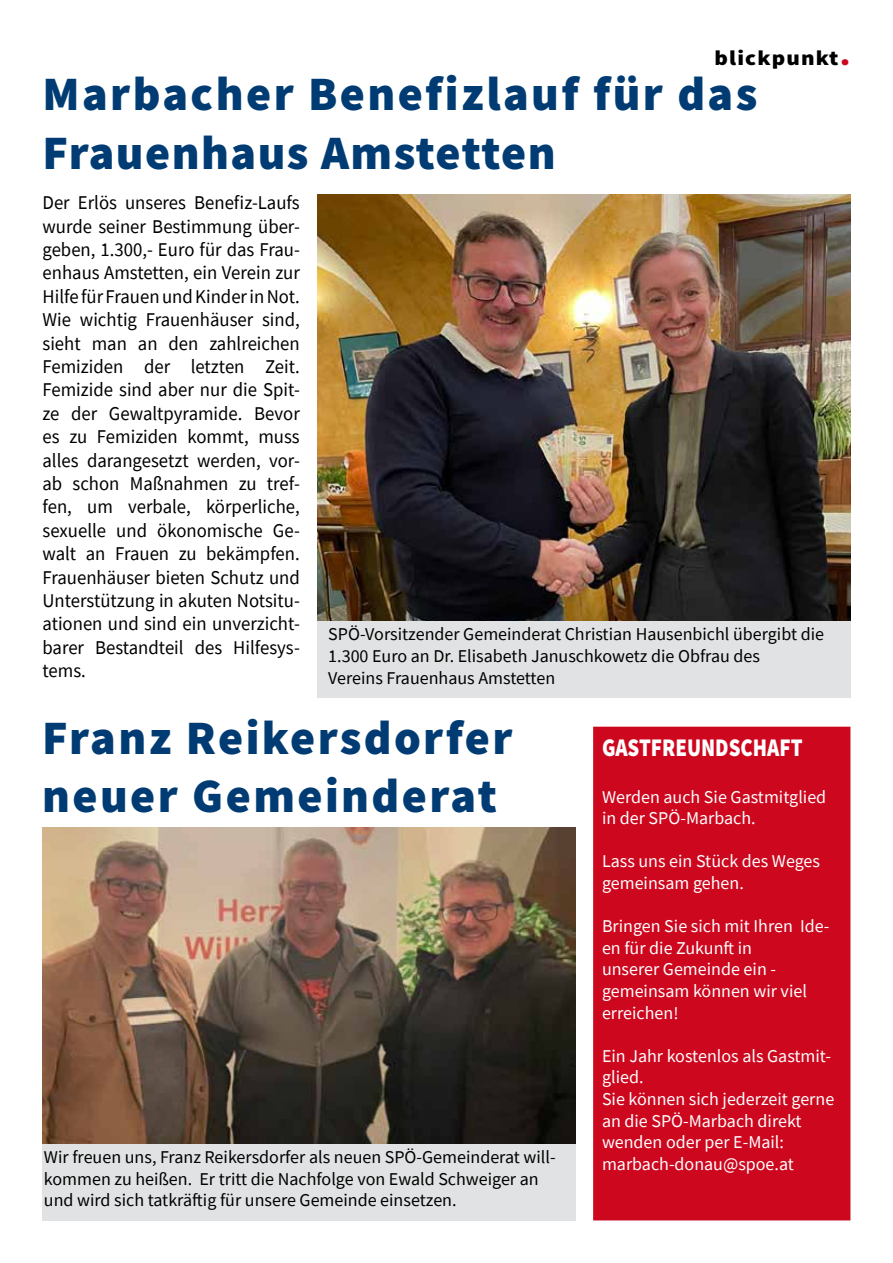
<style>
.page{position:relative;width:893px;height:1263px;background:#fff}
.page>*{position:absolute;margin:0;border:0;box-sizing:border-box;transform-origin:0 0}
.t1{font:900 48px/58.5px "Source Sans Pro";letter-spacing:.05em;color:#003c73}
.t2{font:900 25.35px "Source Sans Pro";color:#fff;scale:.83 1}
.t3{font:900 21px "Source Sans Pro";letter-spacing:.05em;color:#000;scale:1.11 1}
.t4{font:19.5px/23.4px "Source Sans Pro";color:#000;text-align:justify;scale:.96 1}
.t5{font:18px/21.6px "Source Sans Pro";color:#fff}
.t6{font:18px/21.6px "Source Sans Pro";color:#000}
.s1{font-size:30px;color:#cd071e}
</style>
<div class="page">
<img style="left:318px;top:195px;width:532px;height:427px">
<div style="left:317px;top:622px;width:533px;height:76px;background:#e1e2e3"></div>
<img style="left:43px;top:827px;width:532px;height:317px">
<div style="left:42px;top:1144px;width:534px;height:76px;background:#e1e2e3"></div>
<div style="left:593px;top:727px;width:257px;height:493px;background:#cd071e;border:2px solid #cd071e"></div>
<p class="t3" style="left:714px;top:44px;width:124px">blickpunkt<span class="s1">.</span></p>
<h1 class="t1" style="left:43px;top:64px;width:716px">Marbacher Benefizlauf für das<br>Frauenhaus Amstetten</h1>
<p class="t4" style="left:43px;top:191px;width:270px">Der Erlös unseres Benefiz-Laufs wurde seiner Bestimmung über&shy;geben, 1.300,- Euro für das Frau&shy;enhaus Amstetten, ein Verein zur Hilfe für Frauen und Kinder in Not.<br>Wie wichtig Frauenhäuser sind, sieht man an den zahlreichen Femiziden der letzten Zeit.<br>Femizide sind aber nur die Spit&shy;ze der Gewaltpyramide. Bevor es zu Femiziden kommt, muss alles darangesetzt werden, vor&shy;ab schon Maßnahmen zu tref&shy;fen, um verbale, körperliche, sexuelle und ökonomische Ge&shy;walt an Frauen zu bekämpfen.<br>Frauenhäuser bieten Schutz und Unterstützung in akuten Notsitu&shy;ationen und sind ein unverzicht&shy;barer Bestandteil des Hilfesys&shy;tems.</p>
<p class="t6" style="left:328px;top:623px;width:497px">SPÖ-Vorsitzender Gemeinderat Christian Hausenbichl übergibt die<br>1.300 Euro an Dr. Elisabeth Januschkowetz die Obfrau des<br>Vereins Frauenhaus Amstetten</p>
<h1 class="t1" style="left:42px;top:707px;width:472px">Franz Reikersdorfer neuer Gemeinderat</h1>
<p class="t2" style="left:602px;top:730px;width:243px">GASTFREUNDSCHAFT</p>
<p class="t5" style="left:602px;top:786px;width:226px">Werden auch Sie Gastmitglied in der SPÖ-Marbach.</p>
<p class="t5" style="left:602px;top:850px;width:220px">Lass uns ein Stück des Weges gemeinsam gehen.</p>
<p class="t5" style="left:602px;top:915px;width:229px">Bringen Sie sich mit Ihren Ide&shy;en für die Zukunft in<br>unserer Gemeinde ein - gemeinsam können wir viel erreichen!</p>
<p class="t5" style="left:602px;top:1045px;width:234px">Ein Jahr kostenlos als Gastmit&shy;glied.<br>Sie können sich jederzeit gerne an die SPÖ-Marbach direkt wenden oder per E-Mail: marbach-donau@spoe.at</p>
<p class="t6" style="left:44px;top:1146px;width:513px">Wir freuen uns, Franz Reikersdorfer als neuen SPÖ-Gemeinderat will&shy;kommen zu heißen. Er tritt die Nachfolge von Ewald Schweiger an und wird sich tatkräftig für unsere Gemeinde einsetzen.</p>
</div>
